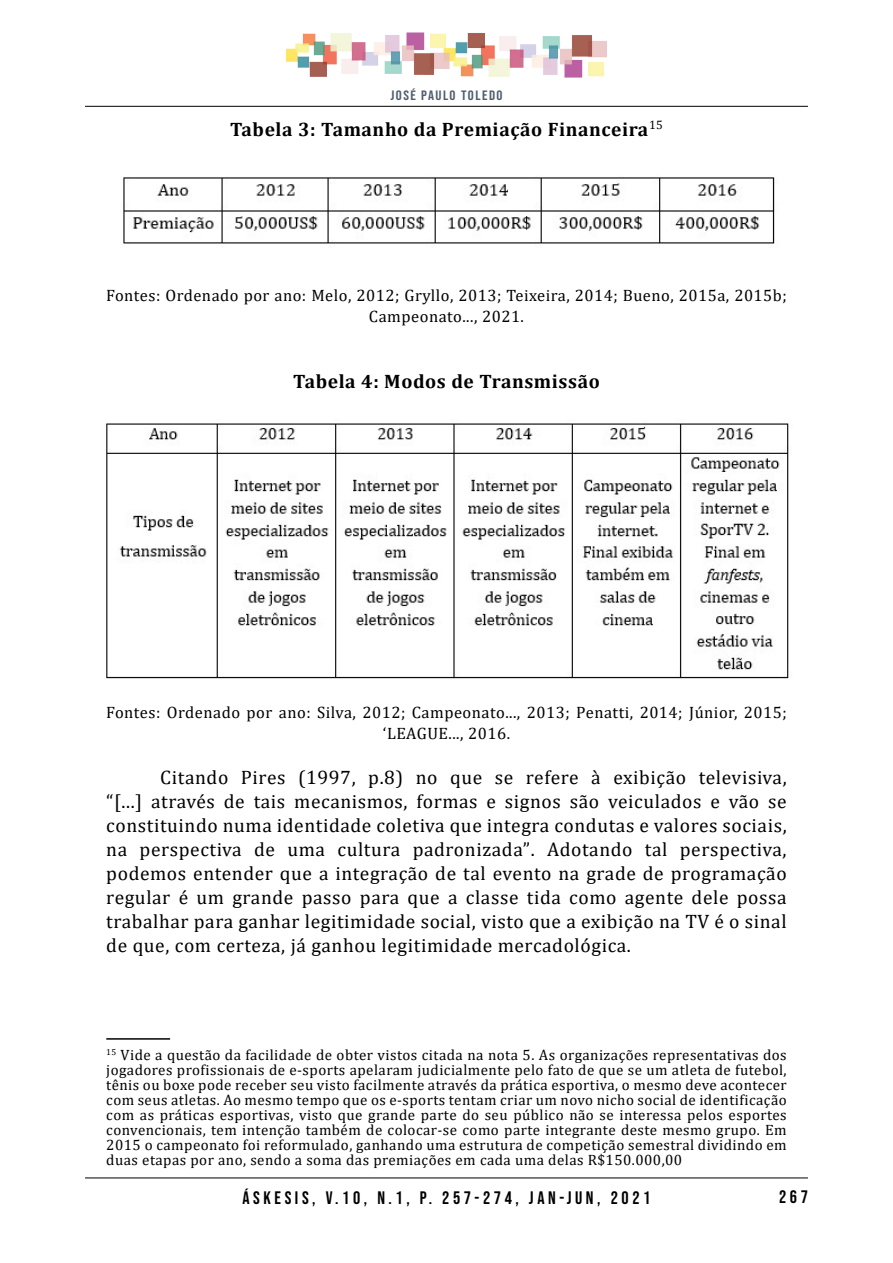
<style>
.page{position:relative;width:893px;height:1263px;background:#fff}
.page>*{position:absolute;margin:0;border:0;box-sizing:border-box;transform-origin:0 0}
.PARÁGRAFO_PADRÃO_NOV{font:19.5px/24px "Cambria";letter-spacing:.03em;color:#000}
.PARÁGRAFO_PADRÃO_NOV-2{font:700 19.5px "Cambria";letter-spacing:.03em;color:#000}
.paginação{font:18px "Bebas Neue";color:#000}
.PARÁGRAFO_PADRÃO_NOV-3{font:16.5px/21px "Cambria";letter-spacing:.03em;color:#000;text-align:center}
.NOTA_DE_RODAPÉ_NOVA{font:15px/15px "Cambria";letter-spacing:.03em;color:#000;text-align:justify}
.t1{font:13.5px "Bebas Neue";letter-spacing:.1em;color:#505d6c;scale:1.11 1}
.PARÁGRAFO_PADRÃO_NOV-4{font:12.3px "Cambria";color:#000}
.NOTA_DE_RODAPÉ_NOVA-2{font:8.7px "Cambria";color:#000}
</style>
<div class="page">
<hr style="left:85px;top:106px;width:723px;height:1px;background:#000">
<hr style="left:85px;top:1178px;width:723px;height:1px;background:#000">
<img style="left:286px;top:32px;width:321px;height:46px">
<img style="left:106px;top:423px;width:683px;height:256px">
<hr style="left:106px;top:1038px;width:64px;height:2px;background:#000">
<img style="left:123px;top:177px;width:652px;height:67px">
<p class="t1" style="left:390px;top:88px;width:103px">JOSÉ PAULO TOLEDO</p>
<p class="PARÁGRAFO_PADRÃO_NOV-4" style="left:649px;top:118px;width:15px">15</p>
<p class="PARÁGRAFO_PADRÃO_NOV-2" style="left:230px;top:116px;width:420px">Tabela 3: Tamanho da Premiação Financeira</p>
<p class="PARÁGRAFO_PADRÃO_NOV-3" style="left:106px;top:285px;width:682px">Fontes: Ordenado por ano: Melo, 2012; Gryllo, 2013; Teixeira, 2014; Bueno, 2015 ,a 2015 ;b<br>Campeonato..., 2021.</p>
<p class="PARÁGRAFO_PADRÃO_NOV-2" style="left:293px;top:368px;width:308px">Tabela 4: Modos de Transmissão</p>
<p class="PARÁGRAFO_PADRÃO_NOV-3" style="left:106px;top:702px;width:682px">Fontes: Ordenado por ano: Silva, 2012; Campeonato..., 2013; Penatti, 2014; Júnior, 2015; ‘LEAGUE..., 2016.</p>
<p class="PARÁGRAFO_PADRÃO_NOV" style="left:699px;top:765px;width:89px">televisiva,</p>
<p class="PARÁGRAFO_PADRÃO_NOV" style="left:591px;top:765px;width:11px">à</p>
<p class="PARÁGRAFO_PADRÃO_NOV" style="left:298px;top:765px;width:59px">(1997,</p>
<p class="PARÁGRAFO_PADRÃO_NOV" style="left:368px;top:765px;width:36px">p.8)</p>
<p class="PARÁGRAFO_PADRÃO_NOV" style="left:526px;top:765px;width:54px">refere</p>
<p class="PARÁGRAFO_PADRÃO_NOV" style="left:160px;top:765px;width:70px">Citando</p>
<p class="PARÁGRAFO_PADRÃO_NOV" style="left:613px;top:765px;width:74px">exibição</p>
<p class="PARÁGRAFO_PADRÃO_NOV" style="left:241px;top:765px;width:46px">Pires</p>
<p class="PARÁGRAFO_PADRÃO_NOV" style="left:416px;top:765px;width:23px">no</p>
<p class="PARÁGRAFO_PADRÃO_NOV" style="left:450px;top:765px;width:34px">que</p>
<p class="PARÁGRAFO_PADRÃO_NOV" style="left:495px;top:765px;width:20px">se</p>
<p class="PARÁGRAFO_PADRÃO_NOV" style="left:106px;top:789px;width:37px">“[...]</p>
<p class="PARÁGRAFO_PADRÃO_NOV" style="left:106px;top:813px;width:682px">constituindo numa identidade coletiva que integra condutas e valores sociais,</p>
<p class="PARÁGRAFO_PADRÃO_NOV" style="left:680px;top:837px;width:108px">perspectiva,</p>
<p class="PARÁGRAFO_PADRÃO_NOV" style="left:151px;top:789px;width:65px">através</p>
<p class="PARÁGRAFO_PADRÃO_NOV" style="left:416px;top:789px;width:63px">formas</p>
<p class="PARÁGRAFO_PADRÃO_NOV" style="left:224px;top:789px;width:22px">de</p>
<p class="PARÁGRAFO_PADRÃO_NOV" style="left:608px;top:789px;width:95px">veiculados</p>
<p class="PARÁGRAFO_PADRÃO_NOV" style="left:570px;top:789px;width:31px">são</p>
<p class="PARÁGRAFO_PADRÃO_NOV" style="left:729px;top:789px;width:32px">vão</p>
<p class="PARÁGRAFO_PADRÃO_NOV" style="left:254px;top:789px;width:33px">tais</p>
<p class="PARÁGRAFO_PADRÃO_NOV" style="left:294px;top:789px;width:115px">mecanismos,</p>
<p class="PARÁGRAFO_PADRÃO_NOV" style="left:505px;top:789px;width:57px">signos</p>
<p class="PARÁGRAFO_PADRÃO_NOV" style="left:487px;top:789px;width:11px">e</p>
<p class="PARÁGRAFO_PADRÃO_NOV" style="left:710px;top:789px;width:11px">e</p>
<p class="PARÁGRAFO_PADRÃO_NOV" style="left:768px;top:789px;width:20px">se</p>
<p class="PARÁGRAFO_PADRÃO_NOV" style="left:254px;top:837px;width:22px">de</p>
<p class="PARÁGRAFO_PADRÃO_NOV" style="left:338px;top:837px;width:64px">cultura</p>
<p class="PARÁGRAFO_PADRÃO_NOV" style="left:413px;top:837px;width:124px">padronizada .”</p>
<p class="PARÁGRAFO_PADRÃO_NOV" style="left:547px;top:837px;width:87px">Adotando</p>
<p class="PARÁGRAFO_PADRÃO_NOV" style="left:645px;top:837px;width:24px">tal</p>
<p class="PARÁGRAFO_PADRÃO_NOV" style="left:140px;top:837px;width:104px">perspectiva</p>
<p class="PARÁGRAFO_PADRÃO_NOV" style="left:106px;top:837px;width:682px">na<br>podemos entender que a integração de tal evento na grade de programação regular é um grande passo para que a classe tida como agente dele possa trabalhar para ganhar legitimidade social, visto que a exibição na TV oé sinal de que, com certeza já, ganhou legitimidade mercadológica.</p>
<p class="PARÁGRAFO_PADRÃO_NOV" style="left:287px;top:837px;width:39px">uma</p>
<p class="NOTA_DE_RODAPÉ_NOVA-2" style="left:106px;top:1047px;width:11px">15</p>
<p class="NOTA_DE_RODAPÉ_NOVA" style="left:106px;top:1062px;width:682px">jogadores profissionais de -e sports apelaram judicialmente pelo fato de que se um atleta de futebol, tênis ou boxe pode receber seu visto facilmente através da prática esportiva o, mesmo deve acontecer com seus atletas. Ao mesmo tempo que os -e sports tentam criar um novo nicho social de identificação com as práticas esportivas, visto que grande parte do seu público não se interessa pelos esportes convencionais, tem intenção também de colocar-se como parte integrante deste mesmo grupo. Em 2015 o campeonato foi reformulado, ganhando uma estrutura de competição semestral dividindo em duas etapas por ano, sendo a soma das premiações em cada uma delas R$150.000,00</p>
<p class="NOTA_DE_RODAPÉ_NOVA" style="left:121px;top:1047px;width:668px">Vide a questão da facilidade de obter vistos citada na nota 5. As organizações representativas dos</p>
<p class="paginação" style="left:242px;top:1188px;width:75px">KSÁ ,SISE</p>
<p class="paginação" style="left:326px;top:1188px;width:43px">1.V ,0</p>
<p class="paginação" style="left:377px;top:1188px;width:34px">N ,1.</p>
<p class="paginação" style="left:420px;top:1188px;width:14px">.P</p>
<p class="paginação" style="left:442px;top:1188px;width:78px">52 2-7 7 ,4</p>
<p class="paginação" style="left:529px;top:1188px;width:123px">AJ N UJ - N 2, 0 12</p>
<p class="paginação" style="left:779px;top:1186px;width:30px">267</p>
</div>
